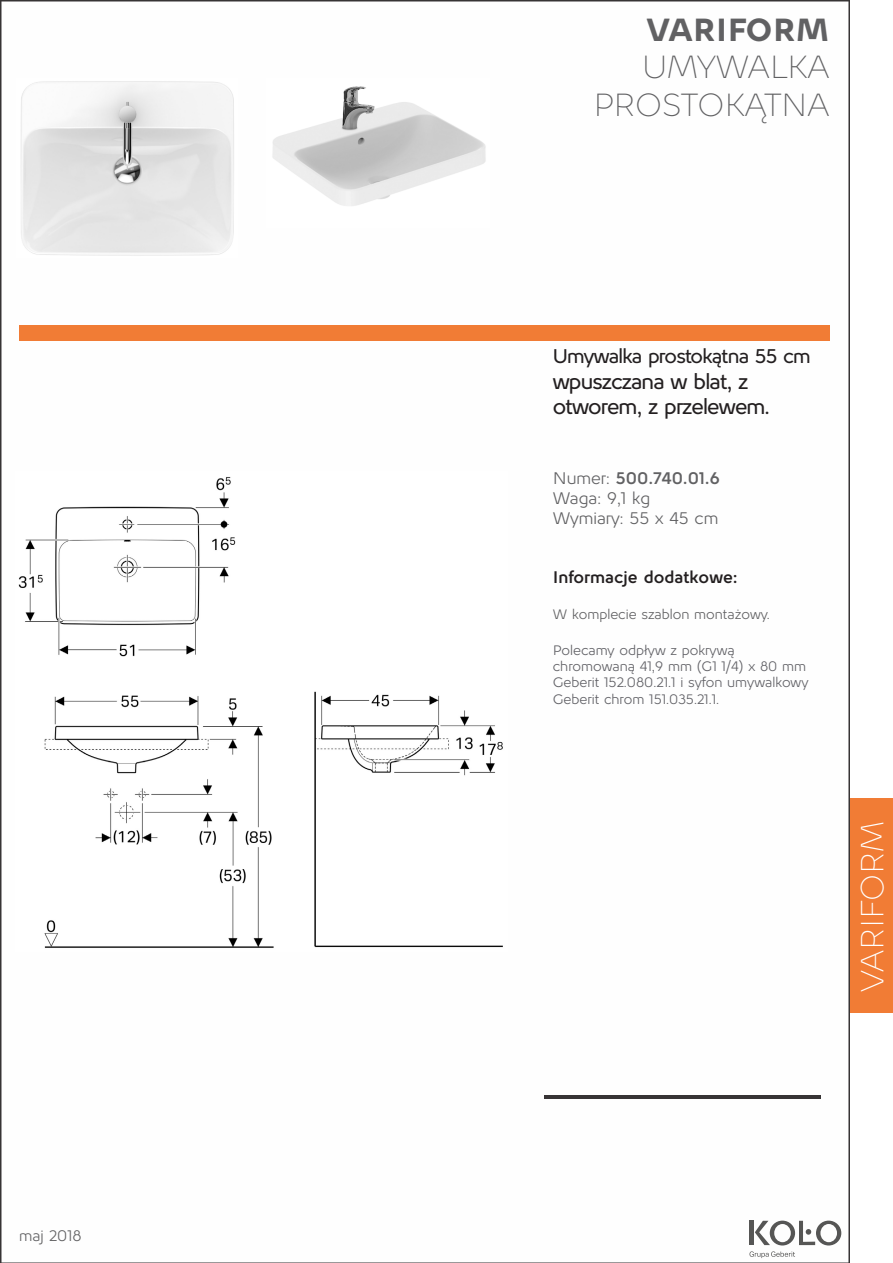
<style>
.page{position:relative;width:893px;height:1263px;background:#fff}
.page>*{position:absolute;margin:0;border:0;box-sizing:border-box;transform-origin:0 0}
.t1{font:300 31.5px/37.8px "Kolo";color:#616163;text-align:right}
.t2{font:900 31.5px "Kolo";color:#616163}
.t3{font:300 31.5px "Kolo";color:#fff}
.t4{font:500 21px/25.2px "Kolo";letter-spacing:-.04em;color:#231f20}
.t5{font:500 19.5px "Kolo";letter-spacing:-.04em;color:#231f20}
.t6{font:16.5px "Kolo";color:#616163}
.t7{font:700 16.5px "Kolo";color:#231f20}
.t8{font:700 16.5px "Kolo";color:#616163}
.t9{font:15px "Kolo";color:#616163}
.t10{font:13.5px/16.2px "Kolo";color:#616166}
.t11{font:13.5px "Kolo";color:#616163}
.s1{font-weight:400}
</style>
<div class="page">
<div style="left:849px;top:798px;width:44px;height:215px;background:#f17c35"></div>
<img style="left:0;top:0;width:849px;height:1263px">
<div style="left:19px;top:325px;width:810px;height:15px;background:#f17c35"></div>
<img style="left:545px;top:1095px;width:276px;height:3px">
<img style="left:17px;top:79px;width:221px;height:178px">
<img style="left:266px;top:79px;width:223px;height:148px">
<img style="left:16px;top:472px;width:491px;height:479px">
<hr style="left:750px;top:1221px;width:4px;height:24px;background:#565655">
<svg style="left:755px;top:1220px;width:86px;height:25px"></svg>
<svg style="left:749px;top:1251px;width:46px;height:7px"></svg>
<p class="t9" style="left:19px;top:1225px;width:64px">maj 2018</p>
<p class="t2" style="left:647px;top:7px;width:184px">VARIFORM</p>
<p class="t1" style="left:593px;top:48px;width:238px">UMYWALKA<br>PROSTOKĄTNA</p>
<p class="t5" style="left:553px;top:343px;width:259px">Umywalka prostokątna 55 cm</p>
<p class="t4" style="left:553px;top:368px;width:219px">wpuszczana w blat, z otworem, z przelewem.</p>
<p class="t8" style="left:553px;top:466px;width:169px"><span class="s1">Numer:</span> 500.740.01.6</p>
<p class="t6" style="left:553px;top:486px;width:99px">Waga: 9,1 kg</p>
<p class="t6" style="left:553px;top:506px;width:167px">Wymiary: 55 x 45 cm</p>
<p class="t7" style="left:553px;top:565px;width:186px">Informacje dodatkowe:</p>
<p class="t11" style="left:553px;top:605px;width:218px">W komplecie szablon montażowy.</p>
<p class="t10" style="left:553px;top:642px;width:257px">Polecamy odpływ z pokrywą chromowaną 41,9 mm (G1 1/4) x 80 mm<br>Geberit 152.080.21.1 i syfon umywalkowy<br>Geberit chrom 151.035.21.1.</p>
<p class="t3" style="left:851px;top:992px;width:172px;rotate:-90deg">VARIFORM</p>
</div>
